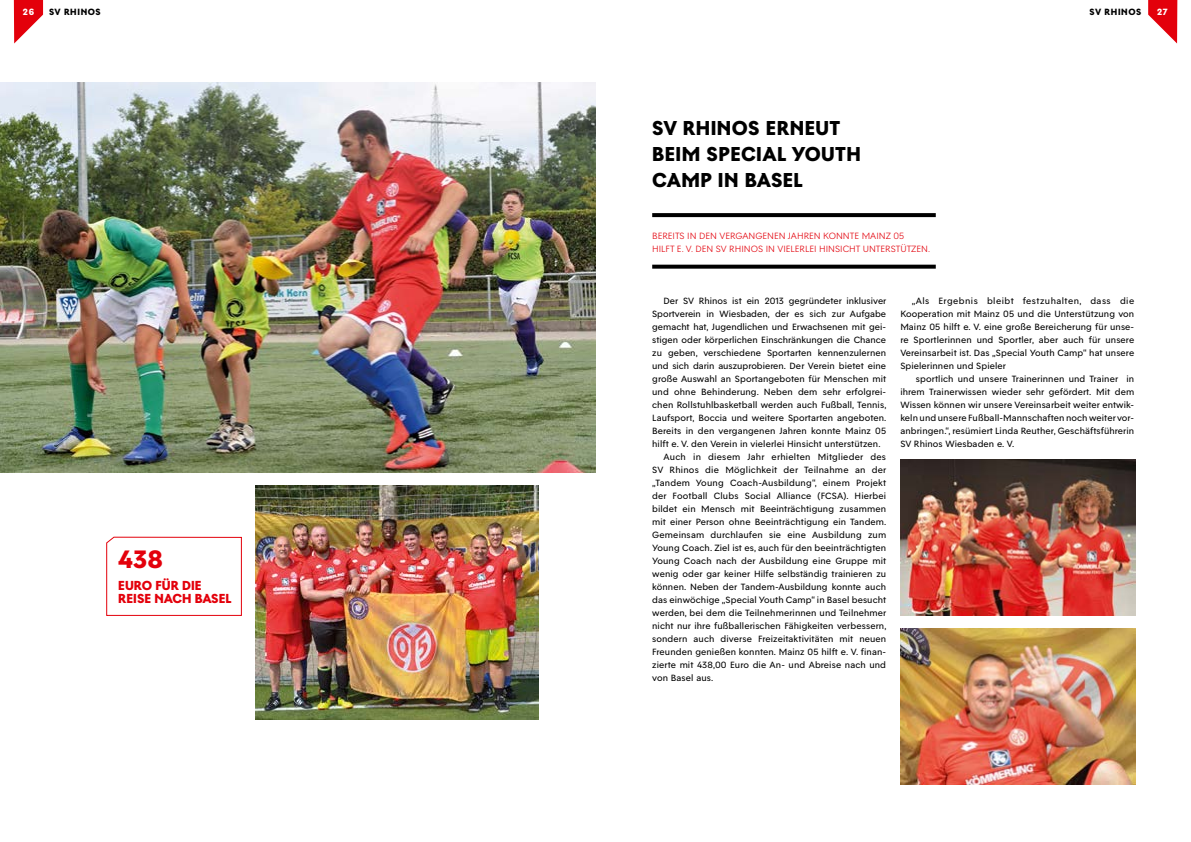
<style>
.page{position:relative;width:1191px;height:842px;background:#fff}
.page>*{position:absolute;margin:0;border:0;box-sizing:border-box;transform-origin:0 0}
.t1{font:700 25px "M05 Headline";color:#e3000b}
.t2{font:700 20px/26px "M05 Headline";letter-spacing:.02em;color:#000}
.t3{font:700 13px "M05 Headline";color:#e3000b}
.t4{font:9px/13px "M05 Text";letter-spacing:.01em;color:#000;text-align:justify}
.t5{font:300 9px/13px "M05 Text";color:#e3000b}
.t6{font:700 9px "M05 Headline";letter-spacing:.07em;color:#000}
.t7{font:700 9px "M05 Headline";color:#fff}
</style>
<div class="page">
<svg style="left:1148px;top:0;width:29px;height:44px"></svg>
<img style="left:0;top:83px;width:595px;height:390px">
<img style="left:255px;top:486px;width:284px;height:234px">
<svg style="left:106px;top:536px;width:136px;height:80px"></svg>
<svg style="left:14px;top:0;width:29px;height:44px"></svg>
<svg style="left:652px;top:213px;width:283px;height:4px"></svg>
<svg style="left:652px;top:265px;width:283px;height:4px"></svg>
<img style="left:900px;top:460px;width:235px;height:155px">
<img style="left:900px;top:629px;width:235px;height:155px">
<p class="t7" style="left:23px;top:7px;width:13px">26</p>
<p class="t6" style="left:49px;top:7px;width:53px">SV RHINOS</p>
<p class="t6" style="left:1089px;top:7px;width:53px">SV RHINOS</p>
<p class="t7" style="left:1157px;top:7px;width:12px">27</p>
<h1 class="t1" style="left:118px;top:545px;width:46px">438</h1>
<h3 class="t3" style="left:118px;top:578px;width:10px">EURO</h3>
<h3 class="t3" style="left:155px;top:578px;width:9px">FÜR</h3>
<h3 class="t3" style="left:182px;top:578px;width:8px">DIE</h3>
<h3 class="t3" style="left:118px;top:591px;width:8px">REISE</h3>
<h3 class="t3" style="left:154px;top:591px;width:10px">NACH</h3>
<h3 class="t3" style="left:195px;top:591px;width:9px">BASEL</h3>
<h2 class="t2" style="left:652px;top:114px;width:210px">SV RHINOS ERNEUT<br>BEIM SPECIAL YOUTH<br>CAMP IN BASEL</h2>
<p class="t5" style="left:652px;top:229px;width:279px">BEREITS IN DEN VERGANGENEN JAHREN KONNTE MAINZ 05<br>HILFT E. V. DEN SV RHINOS IN VIELERLEI HINSICHT UNTERSTÜTZEN.</p>
<p class="t4" style="left:663px;top:294px;width:224px">Der SV Rhinos ist ein 2013 gegründeter inklusiver</p>
<p class="t4" style="left:652px;top:307px;width:235px">Sportverein in Wiesbaden, der es sich zur Aufgabe</p>
<p class="t4" style="left:652px;top:320px;width:235px">gemacht hat, Jugendlichen und Erwachsenen mit gei-</p>
<p class="t4" style="left:652px;top:333px;width:235px">stigen oder körperlichen Einschränkungen die Chance</p>
<p class="t4" style="left:652px;top:346px;width:235px">zu geben, verschiedene Sportarten kennenzulernen</p>
<p class="t4" style="left:652px;top:359px;width:235px">und sich darin auszuprobieren. Der Verein bietet eine</p>
<p class="t4" style="left:652px;top:372px;width:236px">große Auswahl an Sportangeboten für Menschen mit</p>
<p class="t4" style="left:652px;top:385px;width:235px">und ohne Behinderung. Neben dem sehr erfolgrei-</p>
<p class="t4" style="left:652px;top:398px;width:236px">chen Rollstuhlbasketball werden auch Fußball, Tennis,</p>
<p class="t4" style="left:652px;top:411px;width:236px">Laufsport, Boccia und weitere Sportarten angeboten.</p>
<p class="t4" style="left:652px;top:424px;width:235px">Bereits in den vergangenen Jahren konnte Mainz 05</p>
<p class="t4" style="left:652px;top:437px;width:230px">hilft e. V. den Verein in vielerlei Hinsicht unterstützen.</p>
<p class="t4" style="left:663px;top:450px;width:224px">Auch in diesem Jahr erhielten Mitglieder des</p>
<p class="t4" style="left:652px;top:463px;width:236px">SV Rhinos die Möglichkeit der Teilnahme an der</p>
<p class="t4" style="left:652px;top:476px;width:236px">„Tandem Young Coach-Ausbildung“, einem Projekt</p>
<p class="t4" style="left:652px;top:489px;width:235px">der Football Clubs Social Alliance (FCSA). Hierbei</p>
<p class="t4" style="left:652px;top:502px;width:235px">bildet ein Mensch mit Beeinträchtigung zusammen</p>
<p class="t4" style="left:652px;top:515px;width:236px">mit einer Person ohne Beeinträchtigung ein Tandem.</p>
<p class="t4" style="left:652px;top:528px;width:235px">Gemeinsam durchlaufen sie eine Ausbildung zum</p>
<p class="t4" style="left:652px;top:541px;width:235px">Young Coach. Ziel ist es, auch für den beeinträchtigten</p>
<p class="t4" style="left:652px;top:554px;width:236px">Young Coach nach der Ausbildung eine Gruppe mit</p>
<p class="t4" style="left:652px;top:567px;width:235px">wenig oder gar keiner Hilfe selbständig trainieren zu</p>
<p class="t4" style="left:652px;top:580px;width:235px">können. Neben der Tandem-Ausbildung konnte auch</p>
<p class="t4" style="left:652px;top:593px;width:236px">das einwöchige „Special Youth Camp“ in Basel besucht</p>
<p class="t4" style="left:652px;top:606px;width:236px">werden, bei dem die Teilnehmerinnen und Teilnehmer</p>
<p class="t4" style="left:652px;top:619px;width:236px">nicht nur ihre fußballerischen Fähigkeiten verbessern,</p>
<p class="t4" style="left:652px;top:632px;width:235px">sondern auch diverse Freizeitaktivitäten mit neuen</p>
<p class="t4" style="left:652px;top:645px;width:235px">Freunden genießen konnten. Mainz 05 hilft e. V. finan-</p>
<p class="t4" style="left:652px;top:658px;width:235px">zierte mit 438,00 Euro die An- und Abreise nach und</p>
<p class="t4" style="left:652px;top:671px;width:63px">von Basel aus.</p>
<p class="t4" style="left:900px;top:294px;width:235px;text-indent:11px">„Als Ergebnis bleibt festzuhalten, dass die Kooperation mit Mainz 05 und die Unterstützung von Mainz 05 hilft e. V. eine große Bereicherung für unse&shy;re Sportlerinnen und Sportler, aber auch für unsere Vereinsarbeit ist. Das „Special Youth Camp“ hat unsere Spielerinnen und Spieler</p>
<p class="t4" style="left:900px;top:372px;width:235px;text-indent:16px">sportlich und unsere Trainerinnen und Trainer in ihrem Trainerwissen wieder sehr gefördert. Mit dem Wissen können wir unsere Vereinsarbeit weiter entwic&shy;keln und unsere Fußball-Mannschaften noch weiter vor&shy;anbringen.“, resümiert Linda Reuther, Geschäftsführerin SV Rhinos Wiesbaden e. V.</p>
</div>
